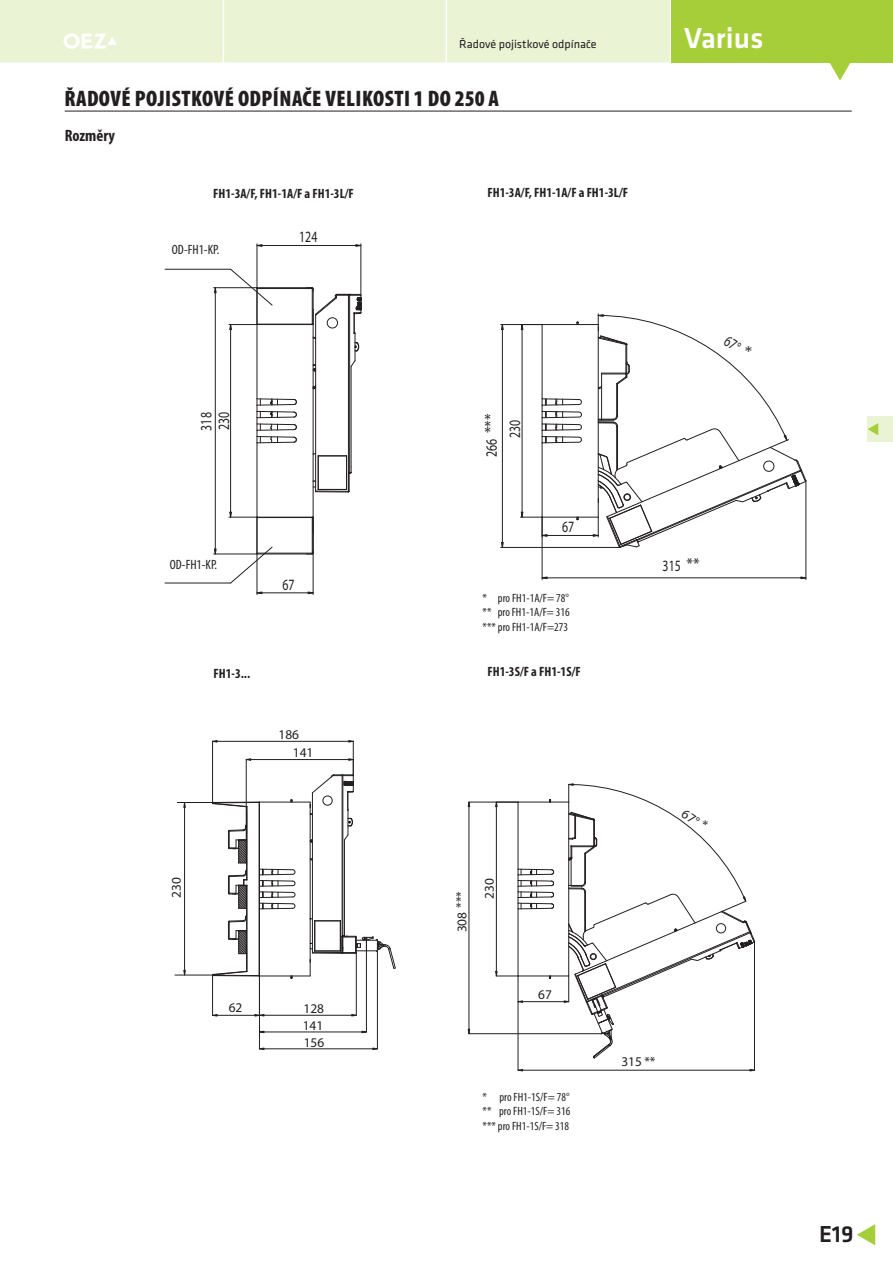
<style>
.page{position:relative;width:893px;height:1263px;background:#fff}
.page>*{position:absolute;margin:0;border:0;box-sizing:border-box;transform-origin:0 0}
.t1{font:500 30px "Klavika";color:#fff}
.t2{font:500 24px "Klavika";color:#231f20}
.t3{font:900 condensed 22.5px "Myriad Pro";letter-spacing:.02em;color:#231f20}
.t4{font:700 condensed 16.5px "Myriad Pro";color:#231f20}
.t5{font:15.75px/17.9px "Myriad Pro";color:#231f20;scale:.75 1}
.t6{font:15.75px "Myriad Pro";color:#231f20}
.t7{font:700 condensed 13.5px "Myriad Pro";color:#231f20}
.t8{font:condensed 13.5px "Myriad Pro";color:#231f20}
.t9{font:13.35px "Myriad Pro";color:#231f20}
.t10{font:condensed 12px/14.4px "Myriad Pro";color:#231f20;text-align:justify}
.t11{font:12px "Klavika";color:#231f20}
</style>
<div class="page">
<hr style="left:65px;top:111px;width:786px;height:1px;background:#231f20">
<hr style="left:542px;top:325px;width:1px;height:74px;background:#231f20">
<hr style="left:542px;top:443px;width:1px;height:74px;background:#231f20">
<hr style="left:542px;top:517px;width:56px;height:1px;background:#231f20">
<hr style="left:542px;top:324px;width:56px;height:1px;background:#231f20">
<svg style="left:541px;top:398px;width:41px;height:45px"></svg>
<hr style="left:500px;top:324px;width:42px;height:1px;background:#231f20">
<hr style="left:500px;top:547px;width:120px;height:1px;background:#231f20">
<hr style="left:502px;top:325px;width:1px;height:222px;background:#231f20">
<hr style="left:542px;top:535px;width:56px;height:1px;background:#231f20">
<hr style="left:542px;top:517px;width:1px;height:63px;background:#231f20">
<hr style="left:805px;top:481px;width:1px;height:99px;background:#231f20">
<hr style="left:542px;top:578px;width:263px;height:1px;background:#231f20">
<hr style="left:522px;top:325px;width:1px;height:192px;background:#231f20">
<svg style="left:520px;top:512px;width:27px;height:25px"></svg>
<svg style="left:520px;top:325px;width:23px;height:5px"></svg>
<hr style="left:257px;top:245px;width:104px;height:1px;background:#231f20">
<hr style="left:257px;top:593px;width:56px;height:1px;background:#231f20">
<hr style="left:257px;top:554px;width:55px;height:1px;background:#231f20">
<hr style="left:257px;top:553px;width:55px;height:1px;background:#231f20">
<hr style="left:257px;top:288px;width:55px;height:1px;background:#231f20">
<hr style="left:257px;top:287px;width:55px;height:1px;background:#231f20">
<hr style="left:257px;top:324px;width:56px;height:1px;background:#231f20">
<hr style="left:257px;top:517px;width:56px;height:1px;background:#231f20">
<hr style="left:230px;top:325px;width:1px;height:192px;background:#231f20">
<hr style="left:215px;top:288px;width:1px;height:266px;background:#231f20">
<hr style="left:257px;top:443px;width:1px;height:74px;background:#231f20">
<hr style="left:257px;top:517px;width:1px;height:78px;background:#231f20">
<hr style="left:165px;top:583px;width:66px;height:1px;background:#231f20">
<hr style="left:214px;top:554px;width:43px;height:1px;background:#231f20">
<svg style="left:230px;top:547px;width:42px;height:36px"></svg>
<svg style="left:229px;top:512px;width:29px;height:6px"></svg>
<hr style="left:257px;top:244px;width:1px;height:81px;background:#231f20">
<hr style="left:257px;top:325px;width:1px;height:74px;background:#231f20">
<svg style="left:229px;top:324px;width:29px;height:6px"></svg>
<hr style="left:165px;top:269px;width:66px;height:1px;background:#231f20">
<hr style="left:214px;top:287px;width:43px;height:1px;background:#231f20">
<svg style="left:230px;top:269px;width:42px;height:36px"></svg>
<hr style="left:351px;top:366px;width:1px;height:101px;background:#231f20">
<hr style="left:349px;top:295px;width:1px;height:178px;background:#231f20">
<hr style="left:318px;top:456px;width:1px;height:34px;background:#231f20">
<hr style="left:346px;top:456px;width:1px;height:34px;background:#231f20">
<hr style="left:315px;top:315px;width:1px;height:176px;background:#231f20">
<hr style="left:348px;top:295px;width:1px;height:178px;background:#231f20">
<hr style="left:313px;top:325px;width:1px;height:192px;background:#231f20">
<hr style="left:313px;top:517px;width:1px;height:78px;background:#231f20">
<hr style="left:312px;top:518px;width:1px;height:35px;background:#231f20">
<svg style="left:306px;top:550px;width:8px;height:5px"></svg>
<svg style="left:312px;top:519px;width:2px;height:14px"></svg>
<svg style="left:313px;top:467px;width:39px;height:26px"></svg>
<svg style="left:256px;top:398px;width:41px;height:45px"></svg>
<svg style="left:312px;top:453px;width:35px;height:4px"></svg>
<hr style="left:360px;top:244px;width:1px;height:51px;background:#231f20">
<svg style="left:306px;top:287px;width:56px;height:85px"></svg>
<hr style="left:518px;top:802px;width:1px;height:67px;background:#231f20">
<hr style="left:518px;top:976px;width:50px;height:1px;background:#231f20">
<hr style="left:517px;top:909px;width:1px;height:67px;background:#231f20">
<svg style="left:517px;top:869px;width:37px;height:40px"></svg>
<hr style="left:518px;top:802px;width:50px;height:1px;background:#231f20">
<hr style="left:496px;top:807px;width:1px;height:164px;background:#231f20">
<hr style="left:522px;top:1001px;width:42px;height:1px;background:#231f20">
<hr style="left:754px;top:941px;width:1px;height:129px;background:#231f20">
<hr style="left:518px;top:1002px;width:1px;height:68px;background:#231f20">
<hr style="left:522px;top:1070px;width:228px;height:1px;background:#231f20">
<svg style="left:495px;top:971px;width:27px;height:32px"></svg>
<hr style="left:344px;top:840px;width:1px;height:91px;background:#231f20">
<hr style="left:342px;top:776px;width:1px;height:160px;background:#231f20">
<hr style="left:312px;top:793px;width:1px;height:159px;background:#231f20">
<hr style="left:247px;top:885px;width:1px;height:87px;background:#231f20">
<hr style="left:310px;top:802px;width:1px;height:174px;background:#231f20">
<hr style="left:259px;top:909px;width:1px;height:67px;background:#231f20">
<hr style="left:259px;top:976px;width:51px;height:1px;background:#231f20">
<hr style="left:340px;top:921px;width:1px;height:30px;background:#231f20">
<hr style="left:314px;top:921px;width:1px;height:30px;background:#231f20">
<svg style="left:309px;top:918px;width:32px;height:4px"></svg>
<hr style="left:213px;top:975px;width:46px;height:1px;background:#231f20">
<hr style="left:259px;top:802px;width:51px;height:1px;background:#231f20">
<hr style="left:247px;top:806px;width:1px;height:74px;background:#231f20">
<hr style="left:259px;top:802px;width:1px;height:67px;background:#231f20">
<svg style="left:259px;top:869px;width:36px;height:40px"></svg>
<hr style="left:213px;top:802px;width:46px;height:1px;background:#231f20">
<hr style="left:356px;top:953px;width:1px;height:63px;background:#231f20">
<hr style="left:264px;top:1015px;width:88px;height:1px;background:#231f20">
<hr style="left:212px;top:975px;width:1px;height:41px;background:#231f20">
<hr style="left:217px;top:1015px;width:38px;height:1px;background:#231f20">
<svg style="left:255px;top:1014px;width:9px;height:2px"></svg>
<hr style="left:377px;top:952px;width:1px;height:97px;background:#231f20">
<hr style="left:259px;top:976px;width:1px;height:73px;background:#231f20">
<hr style="left:264px;top:1049px;width:109px;height:1px;background:#231f20">
<hr style="left:246px;top:759px;width:1px;height:81px;background:#231f20">
<hr style="left:251px;top:759px;width:98px;height:1px;background:#231f20">
<hr style="left:212px;top:741px;width:1px;height:62px;background:#231f20">
<hr style="left:353px;top:741px;width:1px;height:35px;background:#231f20">
<hr style="left:217px;top:741px;width:132px;height:1px;background:#231f20">
<svg style="left:212px;top:803px;width:35px;height:172px"></svg>
<svg style="left:309px;top:759px;width:45px;height:84px"></svg>
<hr style="left:468px;top:802px;width:50px;height:1px;background:#231f20">
<hr style="left:468px;top:1033px;width:133px;height:1px;background:#231f20">
<hr style="left:468px;top:807px;width:1px;height:222px;background:#231f20">
<svg style="left:495px;top:801px;width:24px;height:6px"></svg>
<hr style="left:366px;top:951px;width:1px;height:81px;background:#231f20">
<hr style="left:264px;top:1032px;width:98px;height:1px;background:#231f20">
<svg style="left:310px;top:931px;width:86px;height:38px"></svg>
<svg style="left:258px;top:1030px;width:6px;height:3px"></svg>
<hr style="left:184px;top:807px;width:1px;height:168px;background:#231f20">
<hr style="left:177px;top:802px;width:50px;height:1px;background:#231f20">
<hr style="left:175px;top:975px;width:49px;height:1px;background:#231f20">
<svg style="left:857px;top:1224px;width:18px;height:21px"></svg>
<div style="left:671px;top:0;width:221px;height:62px;background:#a6ce39"></div>
<div style="left:0;top:0;width:670px;height:62px;background:#eaf3d4"></div>
<div style="left:867px;top:416px;width:25px;height:26px;background:#eaf3d4"></div>
<svg style="left:868px;top:423px;width:10px;height:12px"></svg>
<svg style="left:829px;top:62px;width:21px;height:19px"></svg>
<svg style="left:593px;top:314px;width:213px;height:234px"></svg>
<svg style="left:564px;top:784px;width:191px;height:275px"></svg>
<p class="t11" style="left:459px;top:37px;width:139px">Řadové pojistkové odpínače</p>
<h1 class="t1" style="left:684px;top:20px;width:81px">Varius</h1>
<h3 class="t3" style="left:64px;top:85px;width:436px">ŘADOVÉ POJISTKOVÉ ODPÍNAČE VELIKOSTI 1 DO 250 A</h3>
<h3 class="t4" style="left:65px;top:129px;width:52px">Rozměry</h3>
<p class="t7" style="left:213px;top:188px;width:142px">FH1-3A/F, FH1-1A/F a FH1-3L/F</p>
<p class="t7" style="left:487px;top:187px;width:142px">FH1-3A/F, FH1-1A/F a FH1-3L/F</p>
<p class="t8" style="left:172px;top:245px;width:49px">OD-FH1-KP.</p>
<h3 class="t5" style="left:299px;top:228px;width:26px">124</h3>
<h3 class="t5" style="left:197px;top:431px;width:26px;rotate:-90deg">318<br>230</h3>
<p class="t8" style="left:170px;top:560px;width:49px">OD-FH1-KP.</p>
<h3 class="t5" style="left:282px;top:575px;width:18px">67</h3>
<p class="t7" style="left:213px;top:668px;width:38px">FH1-3...</p>
<p class="t9" style="left:278px;top:726px;width:22px">186</p>
<p class="t9" style="left:293px;top:745px;width:22px">141</p>
<p class="t9" style="left:168px;top:898px;width:22px;rotate:-90deg">230</p>
<p class="t9" style="left:229px;top:1000px;width:15px">62</p>
<p class="t9" style="left:303px;top:1000px;width:22px">128</p>
<p class="t9" style="left:304px;top:1035px;width:22px">156</p>
<p class="t9" style="left:303px;top:1018px;width:22px">141</p>
<h3 class="t5" style="left:482px;top:457px;width:60px;rotate:-90deg">266 ***</h3>
<h3 class="t5" style="left:505px;top:438px;width:26px;rotate:-90deg">230</h3>
<h3 class="t5" style="left:562px;top:517px;width:18px">67</h3>
<p class="t10" style="left:482px;top:591px;width:89px">* pro FH1-1A/F= 78° ** pro FH1-1A/F= 316 *** pro FH1-1A/F=273</p>
<p class="t7" style="left:487px;top:667px;width:95px">FH1-3S/F a FH1-1S/F</p>
<h3 class="t6" style="left:686px;top:554px;width:15px">**</h3>
<h3 class="t5" style="left:662px;top:557px;width:26px">315</h3>
<p class="t9" style="left:453px;top:932px;width:43px;rotate:-90deg">308 ***</p>
<p class="t9" style="left:481px;top:899px;width:22px;rotate:-90deg">230</p>
<p class="t9" style="left:538px;top:987px;width:15px">67</p>
<p class="t10" style="left:482px;top:1090px;width:89px">* pro FH1-1S/F= 78° ** pro FH1-1S/F= 316 *** pro FH1-1S/F= 318</p>
<p class="t9" style="left:621px;top:1054px;width:36px">315 **</p>
<h2 class="t2" style="left:819px;top:1220px;width:36px">E19</h2>
</div>
